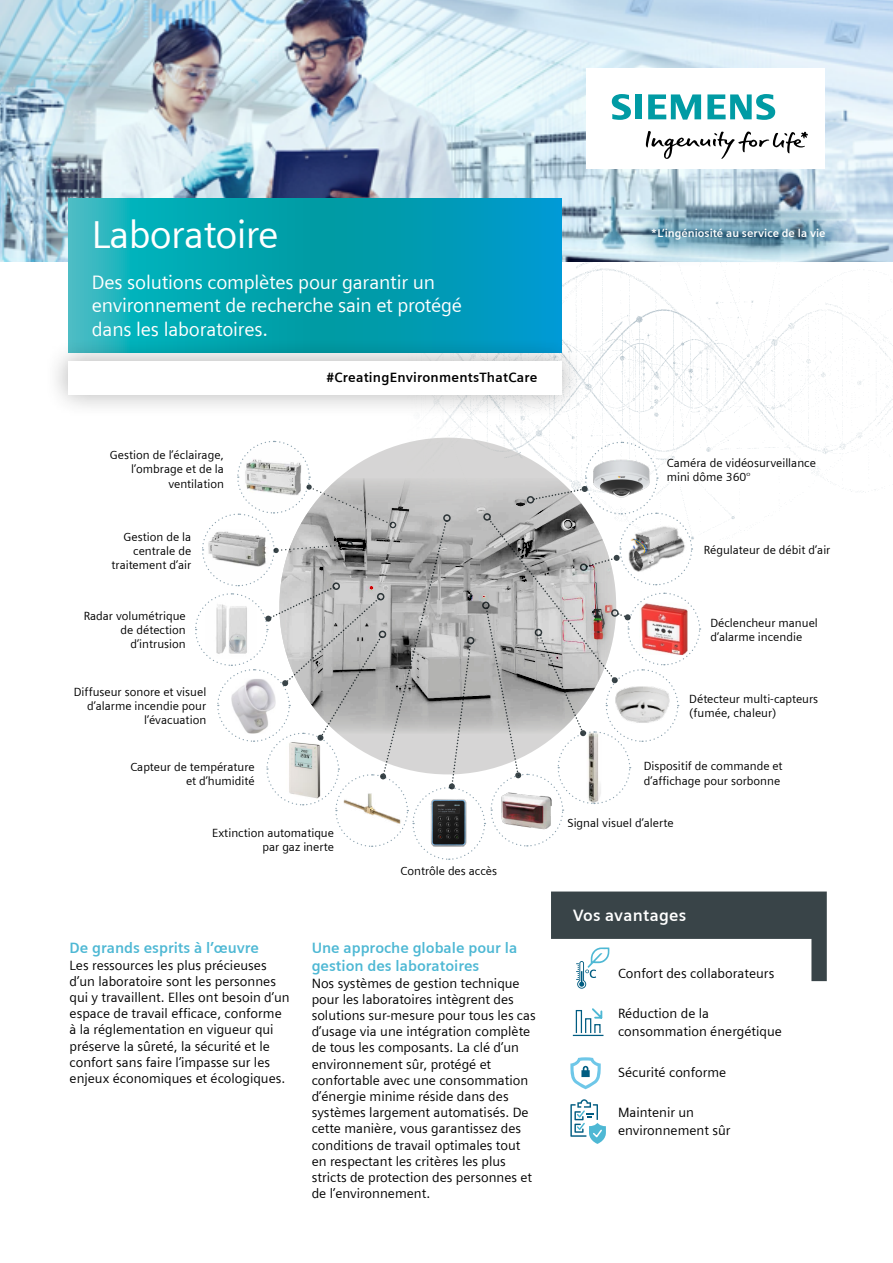
<style>
.page{position:relative;width:893px;height:1263px;background:#fff}
.page>*{position:absolute;margin:0;border:0;box-sizing:border-box;transform-origin:0 0}
.t1{font:39px "Siemens Sans";letter-spacing:-.02em;color:#fff}
.t2{font:21px "Siemens Sans";letter-spacing:-.01em;color:#fff}
.t3{font:19.5px/23.4px "Siemens Sans";letter-spacing:-.01em;color:#fff}
.t4{font:700 16.5px "Siemens Sans";letter-spacing:.015em;color:#fff}
.t5{font:700 15px/18px "Siemens Sans";color:#4eb8d4}
.t6{font:15px "Siemens Sans";letter-spacing:.02em;color:#fff}
.t7{font:13.5px/16.2px "Siemens Sans";color:#000}
.t8{font:700 13.5px "Siemens Sans";letter-spacing:.015em;color:#000}
.t9{font:11.85px/14.2px "Siemens Sans";color:#000;text-align:right}
.t10{font:700 11.25px "Siemens Sans";color:#fff}
.s1{font-weight:900}
</style>
<div class="page">
<img style="left:421px;top:261px;width:472px;height:272px">
<img style="left:0;top:0;width:893px;height:261px">
<div style="left:625px;top:201px;width:227px;height:66px;background:#005c81;opacity:.7"></div>
<div style="left:587px;top:69px;width:238px;height:100px;background:#fff"></div>
<svg style="left:646px;top:131px;width:162px;height:28px"></svg>
<svg style="left:612px;top:94px;width:30px;height:26px"></svg>
<svg style="left:648px;top:94px;width:53px;height:26px"></svg>
<svg style="left:707px;top:94px;width:68px;height:26px"></svg>
<svg style="left:68px;top:199px;width:493px;height:138px;background:#07a3b5"></svg>
<svg style="left:551px;top:891px;width:276px;height:98px"></svg>
<svg style="left:570px;top:1099px;width:36px;height:45px"></svg>
<svg style="left:195px;top:440px;width:506px;height:420px"></svg>
<div style="left:44px;top:337px;width:541px;height:81px;background:#000;opacity:.32"></div>
<div style="left:68px;top:361px;width:493px;height:33px;background:#fff"></div>
<svg style="left:570px;top:1057px;width:31px;height:32px"></svg>
<svg style="left:572px;top:1008px;width:32px;height:29px"></svg>
<h1 class="t1" style="left:92px;top:212px;width:188px">Laboratoire</h1>
<h3 class="t3" style="left:92px;top:271px;width:372px">Des solutions complètes pour garantir un environnement de recherche sain et protégé dans les laboratoires.</h3>
<p class="t6" style="left:92px;top:219px;width:163px">HABILITATION - <span class="s1">REG.B1</span></p>
<h2 class="t2" style="left:92px;top:282px;width:345px">énergétique et principes de régulation</h2>
<p class="t9" style="left:110px;top:448px;width:116px">Gestion de l’éclairage, l’ombrage et de la ventilation</p>
<p class="t9" style="left:111px;top:530px;width:81px">Gestion de la centrale de traitement d’air</p>
<p class="t9" style="left:84px;top:609px;width:104px">Radar volumétrique de détection d’intrusion</p>
<p class="t9" style="left:74px;top:684px;width:134px">Diffuseur sonore et visuel d’alarme incendie pour l’évacuation</p>
<p class="t9" style="left:130px;top:760px;width:126px">Capteur de température et d’humidité</p>
<p class="t8" style="left:326px;top:370px;width:213px">#CreatingEnvironmentsThatCare</p>
<p class="t9" style="left:212px;top:825px;width:123px">Extinction automatique par gaz inerte</p>
<p class="t9" style="left:400px;top:864px;width:98px">Contrôle des accès</p>
<p class="t5" style="left:70px;top:939px;width:191px">De grands esprits à l’œuvre</p>
<p class="t7" style="left:70px;top:957px;width:222px">Les ressources les plus précieuses d’un laboratoire sont les personnes qui y travaillent. Elles ont besoin d’un espace de travail efficace, conforme à la réglementation en vigueur qui préserve la sûreté, la sécurité et le confort sans faire l’impasse sur les enjeux économiques et écologiques.</p>
<p class="t5" style="left:312px;top:939px;width:207px">Une approche globale pour la gestion des laboratoires</p>
<p class="t7" style="left:312px;top:975px;width:226px">Nos systèmes de gestion technique pour les laboratoires intègrent des solutions sur-mesure pour tous les cas d’usage via une intégration complète de tous les composants. La clé d’un environnement sûr, protégé et confortable avec une consommation d’énergie minime réside dans des systèmes largement automatisés. De cette manière, vous garantissez des conditions de travail optimales tout en respectant les critères les plus stricts de protection des personnes et de l’environnement.</p>
<p class="t10" style="left:651px;top:227px;width:176px">*L’ingéniosité au service de la vie</p>
<p class="t9" style="left:667px;top:455px;width:151px;text-align:left">Caméra de vidéosurveillance mini dôme 360°</p>
<p class="t9" style="left:704px;top:542px;width:128px">Régulateur de débit d’air</p>
<p class="t9" style="left:710px;top:615px;width:109px;text-align:left">Déclencheur manuel d’alarme incendie</p>
<p class="t9" style="left:689px;top:692px;width:131px;text-align:left">Détecteur multi-capteurs (fumée, chaleur)</p>
<p class="t9" style="left:644px;top:759px;width:140px;text-align:left">Dispositif de commande et d’affichage pour sorbonne</p>
<p class="t9" style="left:567px;top:816px;width:108px">Signal visuel d’alerte</p>
<p class="t4" style="left:573px;top:906px;width:115px">Vos avantages</p>
<p class="t7" style="left:618px;top:966px;width:158px">Confort des collaborateurs</p>
<p class="t7" style="left:618px;top:1005px;width:165px;line-height:18px">Réduction de la consommation énergétique</p>
<p class="t7" style="left:618px;top:1064px;width:110px">Sécurité conforme</p>
<p class="t7" style="left:618px;top:1103px;width:114px;line-height:18px">Maintenir un environnement sûr</p>
</div>
